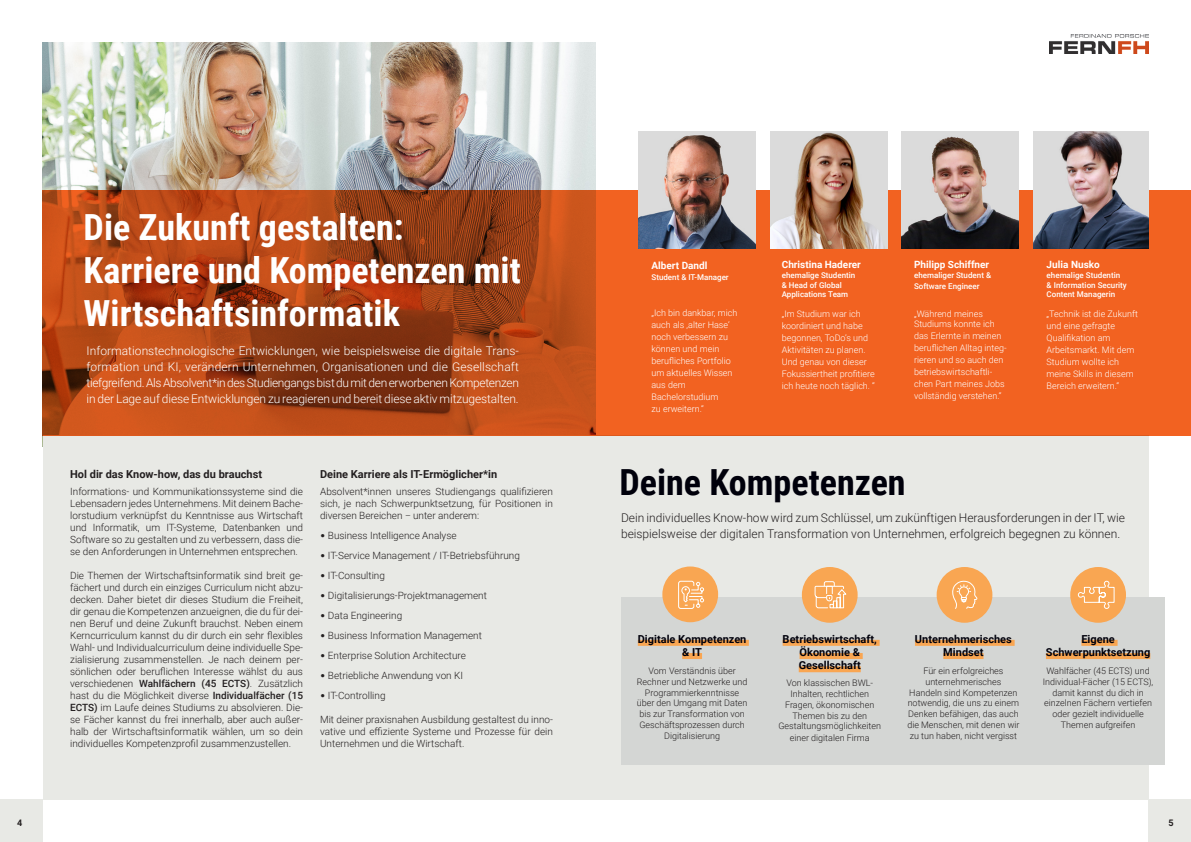
<style>
.page{position:relative;width:1191px;height:842px;background:#fff}
.page>*{position:absolute;margin:0;border:0;box-sizing:border-box;transform-origin:0 0}
.Subtitile{font:700 36px/43px "Roboto Condensed";color:#fff}
.t1{font:700 36px "Roboto Condensed";color:#00000b}
.Body3_T{font:300 12px/16px "Roboto";letter-spacing:-.01em;color:#fff;text-align:justify}
.Body3_T-2{font:300 12px/16px "Roboto";color:#231f20}
.Unterline_zentriert{font:700 11px/13.2px "Roboto";color:#00000b;text-align:center}
.t2{font:700 11px "Roboto";color:#231f20}
.t3{font:300 10px/12px "Roboto";color:#231f20;text-align:justify}
.t4{font:700 10px "Roboto";color:#fff}
.t5{font:300 9px/12px "Roboto";color:#fff}
.t6{font:300 9px/10.8px "Roboto";color:#231f20;text-align:center}
.t7{font:700 9px "Roboto";color:#231f20}
.t8{font:500 8px/9.6px "Roboto";color:#fff}
.s1{font-weight:500}
.s2{font-size:9px}
.s3{font-family:"DIN Pro";font-weight:400}
</style>
<div class="page">
<div style="left:1148px;top:799px;width:43px;height:43px;background:#e8e9e5"></div>
<div style="left:0;top:799px;width:43px;height:43px;background:#e8e9e5"></div>
<img style="left:1049px;top:35px;width:99px;height:19px">
<img style="left:43px;top:43px;width:552px;height:147px">
<div style="left:43px;top:435px;width:1105px;height:365px;background:#e8e9e5"></div>
<svg style="left:43px;top:190px;width:1148px;height:245px;background:#cb521b"></svg>
<img style="left:638px;top:132px;width:117px;height:116px">
<img style="left:770px;top:132px;width:117px;height:116px">
<img style="left:1034px;top:132px;width:114px;height:116px">
<img style="left:902px;top:132px;width:117px;height:116px">
<div style="left:621px;top:597px;width:543px;height:167px;background:#d4d6d4"></div>
<div style="left:782px;top:640px;width:97px;height:6px;background:#f9a652"></div>
<div style="left:799px;top:653px;width:63px;height:6px;background:#f9a652"></div>
<div style="left:798px;top:666px;width:62px;height:6px;background:#f9a652"></div>
<div style="left:915px;top:640px;width:99px;height:6px;background:#f9a652"></div>
<div style="left:943px;top:653px;width:40px;height:6px;background:#f9a652"></div>
<div style="left:1081px;top:640px;width:36px;height:6px;background:#f9a652"></div>
<div style="left:1046px;top:653px;width:104px;height:6px;background:#f9a652"></div>
<div style="left:638px;top:640px;width:111px;height:6px;background:#f9a652"></div>
<div style="left:682px;top:653px;width:20px;height:6px;background:#f9a652"></div>
<div style="left:662px;top:566px;width:56px;height:56px;background:#f9a652;border-radius:50%"></div>
<div style="left:802px;top:567px;width:55px;height:56px;background:#f9a652;border-radius:50%"></div>
<div style="left:936px;top:567px;width:56px;height:56px;background:#f9a652;border-radius:50%"></div>
<svg style="left:678px;top:580px;width:26px;height:29px"></svg>
<svg style="left:814px;top:581px;width:33px;height:28px"></svg>
<svg style="left:952px;top:580px;width:25px;height:29px"></svg>
<div style="left:1070px;top:567px;width:56px;height:56px;background:#f9a652;border-radius:50%"></div>
<svg style="left:1077px;top:580px;width:38px;height:29px"></svg>
<p class="Subtitile" style="left:84px;top:205px;width:321px">Die Zukunft gestalten:</p>
<p class="Subtitile" style="left:84px;top:248px;width:438px">Karriere und Kompetenzen mit<br>Wirtschaftsinformatik</p>
<p class="Body3_T" style="left:86px;top:343px;width:434px">Informationstechnologische Entwicklungen, wie beispielsweise die digitale Trans&shy;formation und KI, verändern Unternehmen, Organisationen und die Gesellschaft tiefgreifend. Als Absolvent*in des Studiengangs bist du mit den erworbenen Kompetenzen in der Lage auf diese Entwicklungen zu reagieren und bereit diese aktiv mitzugestalten.</p>
<p class="t2" style="left:70px;top:466px;width:193px">Hol dir das Know-how, das du brauchst</p>
<p class="t3" style="left:70px;top:485px;width:234px">Informations- und Kommunikationssysteme sind die Lebensadern jedes Unternehmens. Mit deinem Bache&shy;lorstudium verknüpfst du Kenntnisse aus Wirtschaft und Informatik, um IT-Systeme, Datenbanken und Software so zu gestalten und zu verbessern, dass die&shy;se den Anforderungen in Unternehmen entsprechen.</p>
<p class="t3" style="left:70px;top:569px;width:234px">Die Themen der Wirtschaftsinformatik sind breit ge&shy;fächert und durch ein einziges Curriculum nicht abzu&shy;decken. Daher bietet dir dieses Studium die Freiheit, dir genau die Kompetenzen anzueignen, die du für dei&shy;nen Beruf und deine Zukunft brauchst. Neben einem Kerncurriculum kannst du dir durch ein sehr flexibles Wahl- und Individualcurriculum deine individuelle Spe&shy;zialisierung zusammenstellen. Je nach deinem per&shy;sönlichen oder beruflichen Interesse wählst du aus verschiedenen <span class="s1">Wahlfächern (45 ECTS)</span>. Zusätzlich hast du die Möglichkeit diverse <span class="s1">Individualfächer (15<br>ECTS)</span> im Laufe deines Studiums zu absolvieren. Die&shy;se Fächer kannst du frei innerhalb, aber auch außer&shy;halb der Wirtschaftsinformatik wählen, um so dein individuelles Kompetenzprofil zusammenzustellen.</p>
<p class="t2" style="left:320px;top:466px;width:179px">Deine Karriere als IT-Ermöglicher*in</p>
<p class="t3" style="left:320px;top:485px;width:234px">Absolvent*innen unseres Studiengangs qualifizieren sich, je nach Schwerpunktsetzung, für Positionen in diversen Bereichen <span class="s2">–</span> unter anderem:</p>
<p class="t3" style="left:320px;top:529px;width:138px"><span class="s3">•</span> Business Intelligence Analyse</p>
<p class="t3" style="left:320px;top:549px;width:201px"><span class="s3">•</span> IT-Service Management / IT-Betriebsführung</p>
<p class="t3" style="left:320px;top:569px;width:66px"><span class="s3">•</span> IT-Consulting</p>
<p class="t3" style="left:320px;top:589px;width:168px"><span class="s3">•</span> Digitalisierungs-Projektmanagement</p>
<p class="t3" style="left:320px;top:609px;width:84px"><span class="s3">•</span> Data Engineering</p>
<p class="t3" style="left:320px;top:629px;width:163px"><span class="s3">•</span> Business Information Management</p>
<p class="t3" style="left:320px;top:649px;width:147px"><span class="s3">•</span> Enterprise Solution Architecture</p>
<p class="t3" style="left:320px;top:669px;width:145px"><span class="s3">•</span> Betriebliche Anwendung von KI</p>
<p class="t3" style="left:320px;top:689px;width:67px"><span class="s3">•</span> IT-Controlling</p>
<p class="t3" style="left:320px;top:713px;width:234px">Mit deiner praxisnahen Ausbildung gestaltest du inno&shy;vative und effiziente Systeme und Prozesse für dein Unternehmen und die Wirtschaft.</p>
<p class="t4" style="left:651px;top:258px;width:57px">Albert Dandl</p>
<p class="t8" style="left:651px;top:272px;width:79px">Student &amp; IT-Manager</p>
<p class="t5" style="left:651px;top:306px;width:87px">„Ich bin dankbar, mich auch als ‚alter Hase‘ noch verbessern zu können und mein berufliches Portfolio</p>
<p class="t5" style="left:651px;top:366px;width:83px">um aktuelles Wissen</p>
<p class="t5" style="left:651px;top:378px;width:68px">aus dem<br>Bachelorstudium</p>
<p class="t5" style="left:651px;top:402px;width:54px">zu erweitern.“</p>
<p class="t4" style="left:782px;top:258px;width:81px">Christina Haderer</p>
<p class="t8" style="left:782px;top:270px;width:75px">ehemalige Studentin &amp; Head of Global<br>Applications Team</p>
<p class="t5" style="left:782px;top:308px;width:95px">„Im Studium war ich koordiniert und habe begonnen, ToDo’s und<br>Aktivitäten zu planen.<br>Und genau von dieser<br>Fokussiertheit profitiere ich heute noch täglich. “</p>
<p class="t4" style="left:914px;top:258px;width:77px">Philipp Schiffner</p>
<p class="t8" style="left:914px;top:269px;width:79px;line-height:10.8px">ehemaliger Student &amp;<br>Software Engineer</p>
<p class="t5" style="left:914px;top:308px;width:82px;line-height:10.8px">„Während meines<br>Studiums konnte ich</p>
<p class="t5" style="left:914px;top:330px;width:94px">das Erlernte in meinen beruflichen Alltag integ&shy;rieren und so auch den betriebswirtschaftli&shy;chen Part meines Jobs vollständig verstehen.“</p>
<p class="t1" style="left:619px;top:457px;width:287px">Deine Kompetenzen</p>
<p class="t4" style="left:1046px;top:258px;width:55px">Julia Nusko</p>
<p class="t8" style="left:1046px;top:270px;width:82px">ehemalige Studentin &amp; Information Security<br>Content Managerin</p>
<p class="t5" style="left:1046px;top:308px;width:93px">„Technik ist die Zukunft und eine gefragte<br>Qualifikation am<br>Arbeitsmarkt. Mit dem<br>Studium wollte ich meine Skills in diesem<br>Bereich erweitern.“</p>
<p class="Body3_T-2" style="left:621px;top:510px;width:505px">Dein individuelles Know-how wird zum Schlüssel, um zukünftigen Herausforderungen in der IT, wie beispielsweise der digitalen Transformation von Unternehmen, erfolgreich begegnen zu können.</p>
<p class="Unterline_zentriert" style="left:638px;top:632px;width:110px">Digitale Kompetenzen &amp; IT</p>
<p class="t6" style="left:637px;top:665px;width:112px">Vom Verständnis über<br>Rechner und Netzwerke und<br>Programmierkenntnisse über den Umgang mit Daten bis zur Transformation von<br>Geschäftsprozessen durch<br>Digitalisierung</p>
<p class="Unterline_zentriert" style="left:782px;top:632px;width:96px">Betriebswirtschaft,<br>Ökonomie &amp;<br>Gesellschaft</p>
<p class="t6" style="left:778px;top:677px;width:104px">Von klassischen BWL-<br>Inhalten, rechtlichen<br>Fragen, ökonomischen<br>Themen bis zu den<br>Gestaltungsmöglichkeiten</p>
<p class="t6" style="left:789px;top:732px;width:81px">einer digitalen Firma</p>
<p class="Unterline_zentriert" style="left:915px;top:632px;width:98px">Unternehmerisches<br>Mindset</p>
<p class="t6" style="left:907px;top:665px;width:114px">Für ein erfolgreiches unternehmerisches<br>Handeln sind Kompetenzen notwendig, die uns zu einem<br>Denken befähigen, das auch die Menschen, mit denen wir zu tun haben, nicht vergisst</p>
<p class="Unterline_zentriert" style="left:1046px;top:632px;width:106px">Eigene<br>Schwerpunktsetzung</p>
<p class="t6" style="left:1043px;top:665px;width:112px">Wahlfächer (45 ECTS) und<br>Individual-Fächer (15 ECTS), damit kannst du dich in einzelnen Fächern vertiefen oder gezielt individuelle<br>Themen aufgreifen</p>
<p class="t7" style="left:17px;top:816px;width:7px">4</p>
<p class="t7" style="left:1168px;top:816px;width:7px">5</p>
</div>
